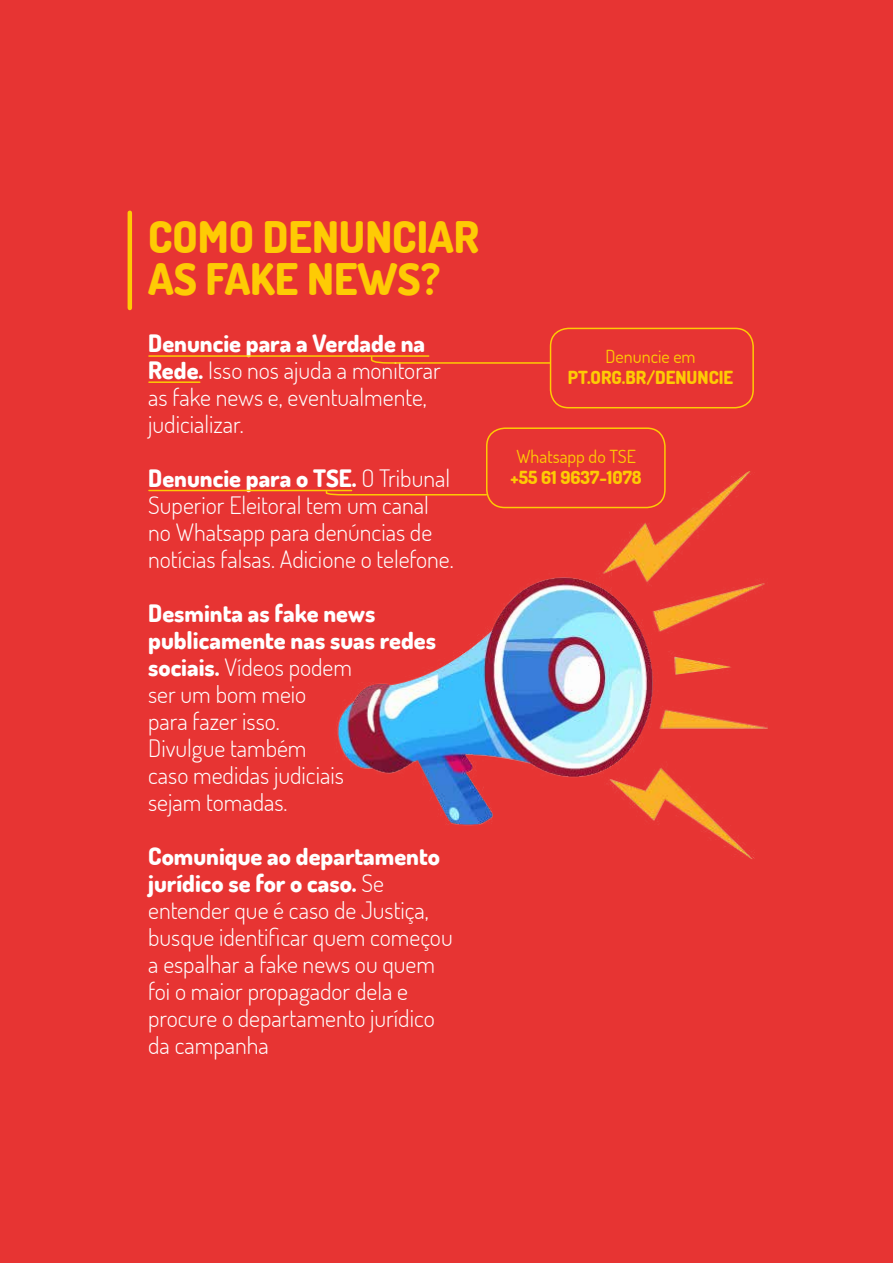
<style>
.page{position:relative;width:893px;height:1263px;background:#e73433}
.page>*{position:absolute;margin:0;border:0;box-sizing:border-box;transform-origin:0 0}
.t1{font:800 43.5px/42px "Dosis";color:#fecb04}
.t2{font:300 24px/27px "Dosis";color:#fff}
.t3{font:800 18px "Dosis";color:#fecb04}
.t4{font:18px "Dosis";color:#fecb04}
.s1{font-weight:800}
</style>
<div class="page">
<hr style="left:128px;top:213px;width:4px;height:95px;background:#fecb04">
<div style="left:550px;top:328px;width:204px;height:80px;border:2px solid #fecb04;border-radius:18px"></div>
<div style="left:486px;top:427px;width:180px;height:81px;border:2px solid #fecb04;border-radius:18px"></div>
<hr style="left:149px;top:355px;width:280px;height:2px;background:#fecb04">
<hr style="left:149px;top:490px;width:203px;height:1px;background:#fecb04">
<hr style="left:149px;top:381px;width:51px;height:2px;background:#fecb04">
<img style="left:310px;top:468px;width:458px;height:391px">
<svg style="left:370px;top:355px;width:181px;height:9px"></svg>
<svg style="left:325px;top:490px;width:163px;height:6px"></svg>
<h1 class="t1" style="left:148px;top:215px;width:333px">COMO DENUNCIAR<br>AS FAKE NEWS?</h1>
<p class="t2" style="left:148px;top:329px;width:294px"><span class="s1">Denuncie para a Verdade na<br>Rede.</span> Isso nos ajuda a monitorar as fake news e, eventualmente, judicializar.</p>
<p class="t2" style="left:148px;top:464px;width:307px"><span class="s1">Denuncie para o TSE.</span> O Tribunal<br>Superior Eleitoral tem um canal no Whatsapp para denúncias de notícias falsas. Adicione o telefone.</p>
<p class="t2" style="left:148px;top:599px;width:289px"><span class="s1">Desminta as fake news publicamente nas suas redes sociais.</span> Vídeos podem<br>ser um bom meio<br>para fazer isso.<br>Divulgue também<br>caso medidas judiciais<br>sejam tomadas.</p>
<p class="t2" style="left:148px;top:842px;width:306px"><span class="s1">Comunique ao departamento jurídico se for o caso.</span> Se entender que é caso de Justiça, busque identificar quem começou a espalhar a fake news ou quem foi o maior propagador dela e procure o departamento jurídico da campanha</p>
<p class="t4" style="left:606px;top:345px;width:92px">Denuncie em</p>
<p class="t3" style="left:568px;top:366px;width:167px">PT.ORG.BR/DENUNCIE</p>
<p class="t4" style="left:516px;top:444px;width:121px">Whatsapp do TSE</p>
<p class="t3" style="left:511px;top:466px;width:133px">+55 61 9637-1078</p>
</div>
